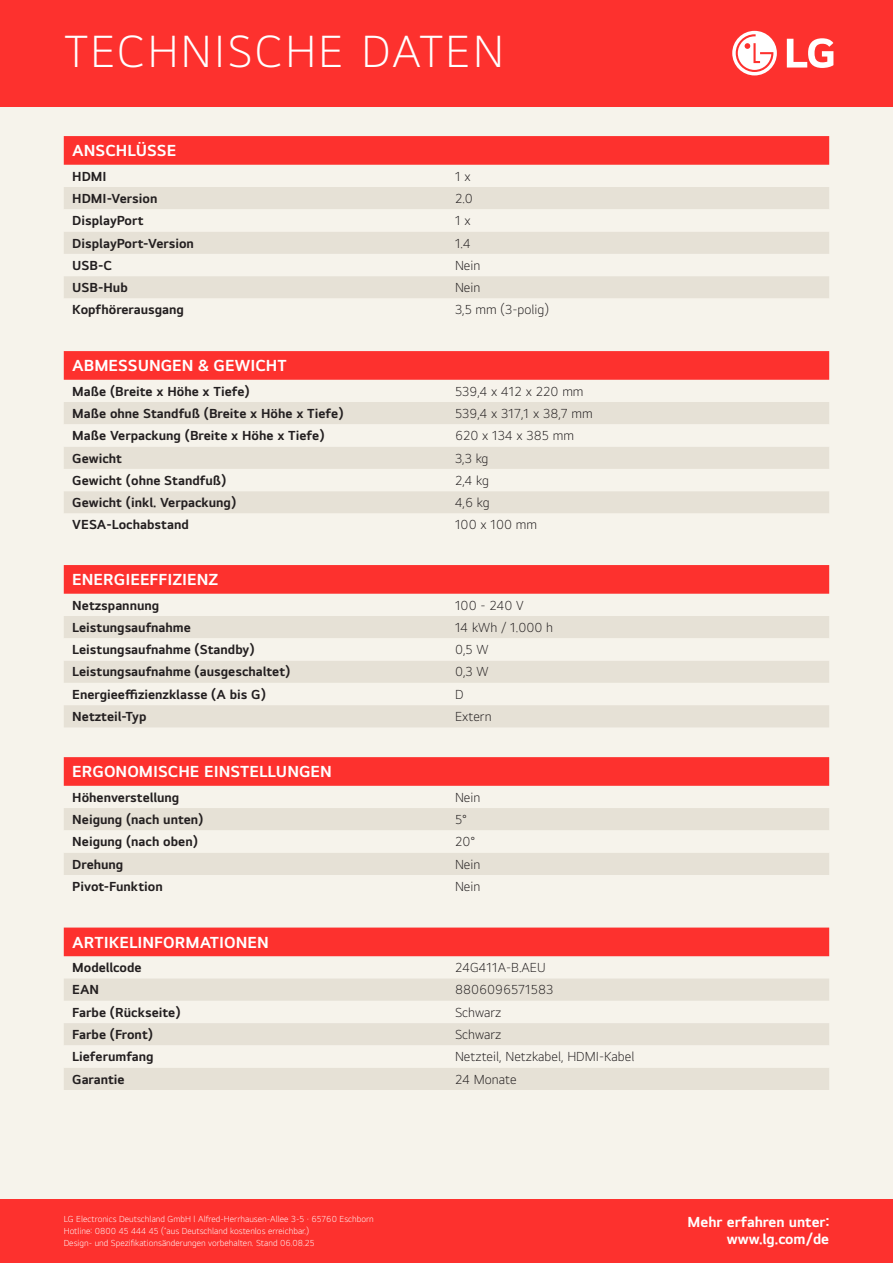
<style>
.page{position:relative;width:893px;height:1263px;background:#f6f3eb}
.page>*{position:absolute;margin:0;border:0;box-sizing:border-box;transform-origin:0 0}
.body{font:300 46.5px "LG Smart UI";letter-spacing:.05em;color:#fff}
.Table-Head{font:700 16.5px "LG Smart UI";color:#fff}
.t1{font:700 15px/16.5px "LG Smart UI";color:#fff;text-align:right}
.Table-Body-Right{font:700 13.5px "LG Smart UI";color:#231f20}
.Table-Body-Left{font:300 13.5px "LG Smart UI";color:#231f20}
.t2{font:300 9px/12px "LG Smart UI";color:#fff}
</style>
<div class="page">
<div style="left:0;top:1199px;width:893px;height:64px;background:#fd312e"></div>
<div style="left:0;top:0;width:893px;height:106px;background:#fd312e"></div>
<svg style="left:787px;top:38px;width:46px;height:30px"></svg>
<svg style="left:732px;top:31px;width:45px;height:44px"></svg>
<div style="left:64px;top:136px;width:765px;height:29px;background:#fd312e"></div>
<div style="left:64px;top:187px;width:765px;height:22px;background:#e6e1d6"></div>
<svg style="left:64px;top:232px;width:765px;height:66px;fill:#e6e1d6"></svg>
<div style="left:64px;top:351px;width:765px;height:29px;background:#fd312e"></div>
<div style="left:64px;top:402px;width:765px;height:22px;background:#e6e1d6"></div>
<svg style="left:64px;top:447px;width:765px;height:66px;fill:#e6e1d6"></svg>
<div style="left:64px;top:565px;width:765px;height:29px;background:#fd312e"></div>
<div style="left:64px;top:616px;width:765px;height:111px;background:#e6e1d6"></div>
<svg style="left:64px;top:638px;width:765px;height:67px"></svg>
<div style="left:64px;top:757px;width:765px;height:29px;background:#fd312e"></div>
<div style="left:64px;top:808px;width:765px;height:22px;background:#e6e1d6"></div>
<div style="left:64px;top:853px;width:765px;height:22px;background:#e6e1d6"></div>
<div style="left:64px;top:927px;width:765px;height:29px;background:#fd312e"></div>
<div style="left:64px;top:979px;width:765px;height:111px;background:#e6e1d6"></div>
<svg style="left:64px;top:1001px;width:765px;height:67px"></svg>
<p class="body" style="left:64px;top:23px;width:441px">TECHNISCHE DATEN</p>
<p class="Table-Head" style="left:72px;top:141px;width:105px">ANSCHLÜSSE</p>
<p class="Table-Body-Right" style="left:72px;top:168px;width:36px">HDMI</p>
<p class="Table-Body-Left" style="left:455px;top:168px;width:17px">1 x</p>
<p class="Table-Body-Right" style="left:72px;top:190px;width:87px">HDMI-Version</p>
<p class="Table-Body-Left" style="left:455px;top:190px;width:19px">2.0</p>
<p class="Table-Body-Right" style="left:72px;top:212px;width:73px">DisplayPort</p>
<p class="Table-Body-Left" style="left:455px;top:212px;width:17px">1 x</p>
<p class="Table-Body-Right" style="left:72px;top:235px;width:123px">DisplayPort-Version</p>
<p class="Table-Body-Left" style="left:455px;top:235px;width:17px">1.4</p>
<p class="Table-Body-Right" style="left:72px;top:257px;width:41px">USB-C</p>
<p class="Table-Body-Left" style="left:455px;top:257px;width:27px">Nein</p>
<p class="Table-Body-Right" style="left:72px;top:279px;width:57px">USB-Hub</p>
<p class="Table-Body-Left" style="left:455px;top:279px;width:27px">Nein</p>
<p class="Table-Body-Right" style="left:72px;top:302px;width:113px">Kopfhörerausgang</p>
<p class="Table-Body-Left" style="left:455px;top:302px;width:95px">3,5 mm (3-polig)</p>
<p class="Table-Head" style="left:72px;top:356px;width:216px">ABMESSUNGEN &amp; GEWICHT</p>
<p class="Table-Body-Right" style="left:72px;top:383px;width:179px">Maße (Breite x Höhe x Tiefe)</p>
<p class="Table-Body-Left" style="left:455px;top:383px;width:130px">539,4 x 412 x 220 mm</p>
<p class="Table-Body-Right" style="left:72px;top:405px;width:273px">Maße ohne Standfuß (Breite x Höhe x Tiefe)</p>
<p class="Table-Body-Left" style="left:455px;top:405px;width:139px">539,4 x 317,1 x 38,7 mm</p>
<p class="Table-Body-Right" style="left:72px;top:427px;width:254px">Maße Verpackung (Breite x Höhe x Tiefe)</p>
<p class="Table-Body-Left" style="left:455px;top:427px;width:120px">620 x 134 x 385 mm</p>
<p class="Table-Body-Right" style="left:72px;top:450px;width:51px">Gewicht</p>
<p class="Table-Body-Left" style="left:455px;top:450px;width:35px">3,3 kg</p>
<p class="Table-Body-Right" style="left:72px;top:472px;width:156px">Gewicht (ohne Standfuß)</p>
<p class="Table-Body-Left" style="left:455px;top:472px;width:35px">2,4 kg</p>
<p class="Table-Body-Right" style="left:72px;top:494px;width:165px">Gewicht (inkl. Verpackung)</p>
<p class="Table-Body-Left" style="left:455px;top:494px;width:36px">4,6 kg</p>
<p class="Table-Body-Right" style="left:72px;top:517px;width:118px">VESA-Lochabstand</p>
<p class="Table-Body-Left" style="left:455px;top:517px;width:84px">100 x 100 mm</p>
<p class="Table-Head" style="left:72px;top:569px;width:148px">ENERGIEEFFIZIENZ</p>
<p class="Table-Body-Right" style="left:72px;top:597px;width:88px">Netzspannung</p>
<p class="Table-Body-Left" style="left:455px;top:597px;width:70px">100 - 240 V</p>
<p class="Table-Body-Right" style="left:72px;top:619px;width:120px">Leistungsaufnahme</p>
<p class="Table-Body-Left" style="left:455px;top:619px;width:100px">14 kWh / 1.000 h</p>
<p class="Table-Body-Right" style="left:72px;top:641px;width:184px">Leistungsaufnahme (Standby)</p>
<p class="Table-Body-Left" style="left:455px;top:641px;width:35px">0,5 W</p>
<p class="Table-Body-Right" style="left:72px;top:664px;width:220px">Leistungsaufnahme (ausgeschaltet)</p>
<p class="Table-Body-Left" style="left:455px;top:664px;width:35px">0,3 W</p>
<p class="Table-Body-Right" style="left:72px;top:686px;width:195px">Energieeffizienzklasse (A bis G)</p>
<p class="Table-Body-Left" style="left:455px;top:686px;width:10px">D</p>
<p class="Table-Body-Right" style="left:72px;top:708px;width:76px">Netzteil-Typ</p>
<p class="Table-Body-Left" style="left:455px;top:708px;width:38px">Extern</p>
<p class="Table-Head" style="left:72px;top:762px;width:261px">ERGONOMISCHE EINSTELLUNGEN</p>
<p class="Table-Body-Right" style="left:72px;top:789px;width:109px">Höhenverstellung</p>
<p class="Table-Body-Left" style="left:455px;top:789px;width:27px">Nein</p>
<p class="Table-Body-Right" style="left:72px;top:811px;width:133px">Neigung (nach unten)</p>
<p class="Table-Body-Left" style="left:455px;top:811px;width:13px">5°</p>
<p class="Table-Body-Right" style="left:72px;top:833px;width:127px">Neigung (nach oben)</p>
<p class="Table-Body-Left" style="left:455px;top:833px;width:22px">20°</p>
<p class="Table-Body-Right" style="left:72px;top:856px;width:53px">Drehung</p>
<p class="Table-Body-Left" style="left:455px;top:856px;width:27px">Nein</p>
<p class="Table-Body-Right" style="left:72px;top:878px;width:92px">Pivot-Funktion</p>
<p class="Table-Body-Left" style="left:455px;top:878px;width:27px">Nein</p>
<p class="Table-Head" style="left:72px;top:932px;width:198px">ARTIKELINFORMATIONEN</p>
<p class="Table-Body-Right" style="left:72px;top:959px;width:71px">Modellcode</p>
<p class="Table-Body-Left" style="left:455px;top:959px;width:92px">24G411A-B.AEU</p>
<p class="Table-Body-Right" style="left:72px;top:981px;width:28px">EAN</p>
<p class="Table-Body-Left" style="left:455px;top:981px;width:100px">8806096571583</p>
<p class="Table-Body-Right" style="left:72px;top:1004px;width:110px">Farbe (Rückseite)</p>
<p class="Table-Body-Left" style="left:455px;top:1004px;width:48px">Schwarz</p>
<p class="Table-Body-Right" style="left:72px;top:1026px;width:82px">Farbe (Front)</p>
<p class="Table-Body-Left" style="left:455px;top:1026px;width:48px">Schwarz</p>
<p class="Table-Body-Right" style="left:72px;top:1048px;width:83px">Lieferumfang</p>
<p class="Table-Body-Left" style="left:455px;top:1048px;width:181px">Netzteil, Netzkabel, HDMI-Kabel</p>
<p class="Table-Body-Right" style="left:72px;top:1071px;width:54px">Garantie</p>
<p class="Table-Body-Left" style="left:455px;top:1071px;width:63px">24 Monate</p>
<p class="t2" style="left:64px;top:1213px;width:312px">LG Electronics Deutschland GmbH l Alfred-Herrhausen-Allee 3-5 · 65760 Eschborn<br>Hotline: 0800 45 444 45 (<sup>*</sup>aus Deutschland kostenlos erreichbar.)<br>Design- und Spezifikationsänderungen vorbehalten. Stand 06.08.25</p>
<p class="t1" style="left:688px;top:1214px;width:143px">Mehr erfahren unter: www.lg.com/de</p>
</div>
